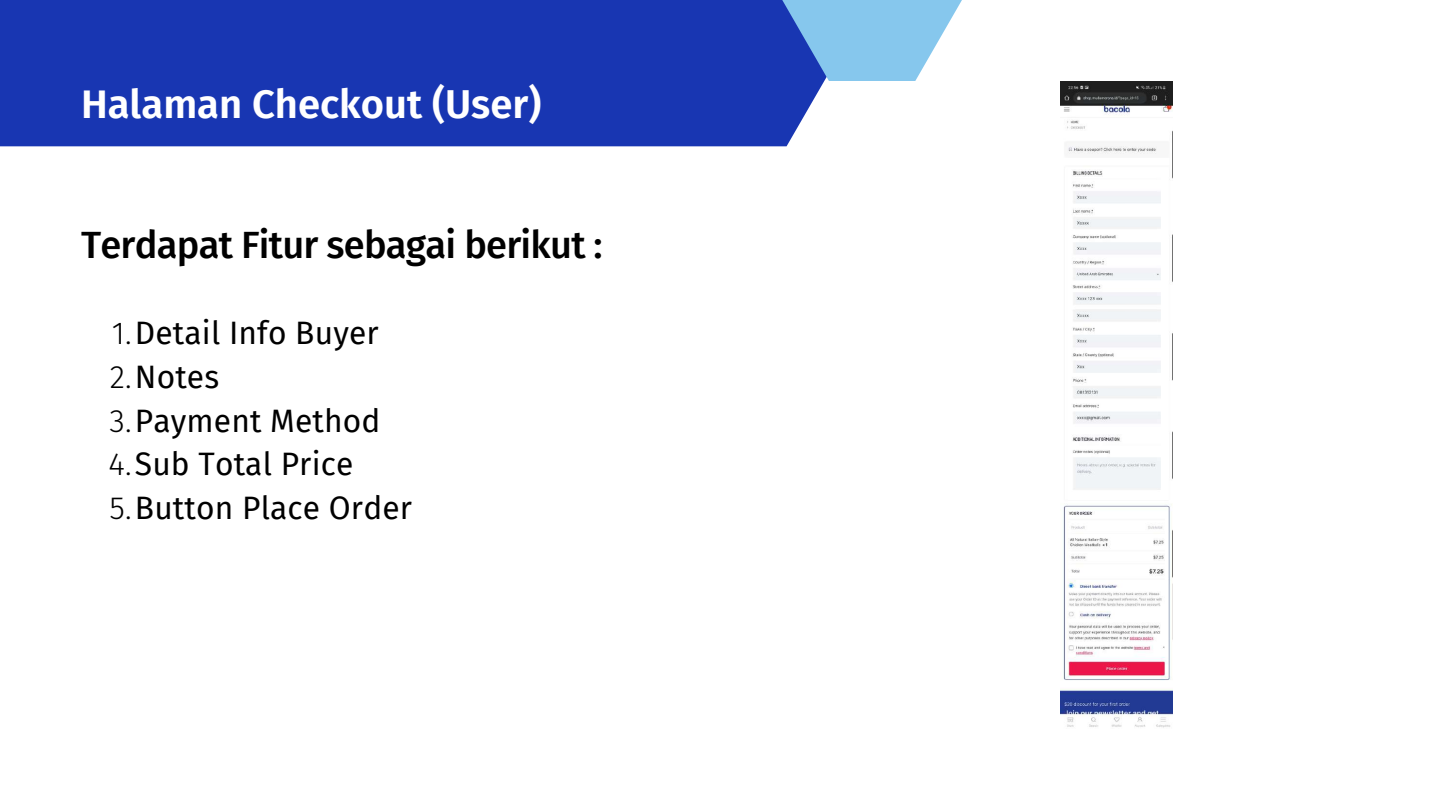
<style>
.page{position:relative;width:1440px;height:810px;background:#fff}
.page>*{position:absolute;margin:0;border:0;box-sizing:border-box;transform-origin:0 0}
.t1{font:600 40px "Fira Sans";color:#fff}
.t2{font:500 38.1px "Fira Sans";letter-spacing:-.02em;color:#000}
.t3{font:31.7px/43.8px "Fira Sans";letter-spacing:.005em;color:#000}
.s1{font-weight:300}
</style>
<div class="page">
<div style="left:0;top:0;width:825px;height:146px;background:#1836b2"></div>
<svg style="left:747px;top:0;width:215px;height:81px;background:#75a5de"></svg>
<img style="left:1061px;top:81px;width:112px;height:647px">
<p class="t1" style="left:81px;top:81px;width:462px">Halaman Checkout (User)</p>
<p class="t2" style="left:81px;top:223px;width:523px">Terdapat Fitur sebagai berikut :</p>
<p class="t3" style="left:108px;top:312px;width:305px"><span class="s1">1.</span>Detail Info Buyer<br><span class="s1">2.</span>Notes<br><span class="s1">3.</span>Payment Method<br><span class="s1">4.</span>Sub Total Price<br><span class="s1">5.</span>Button Place Order</p>
</div>
